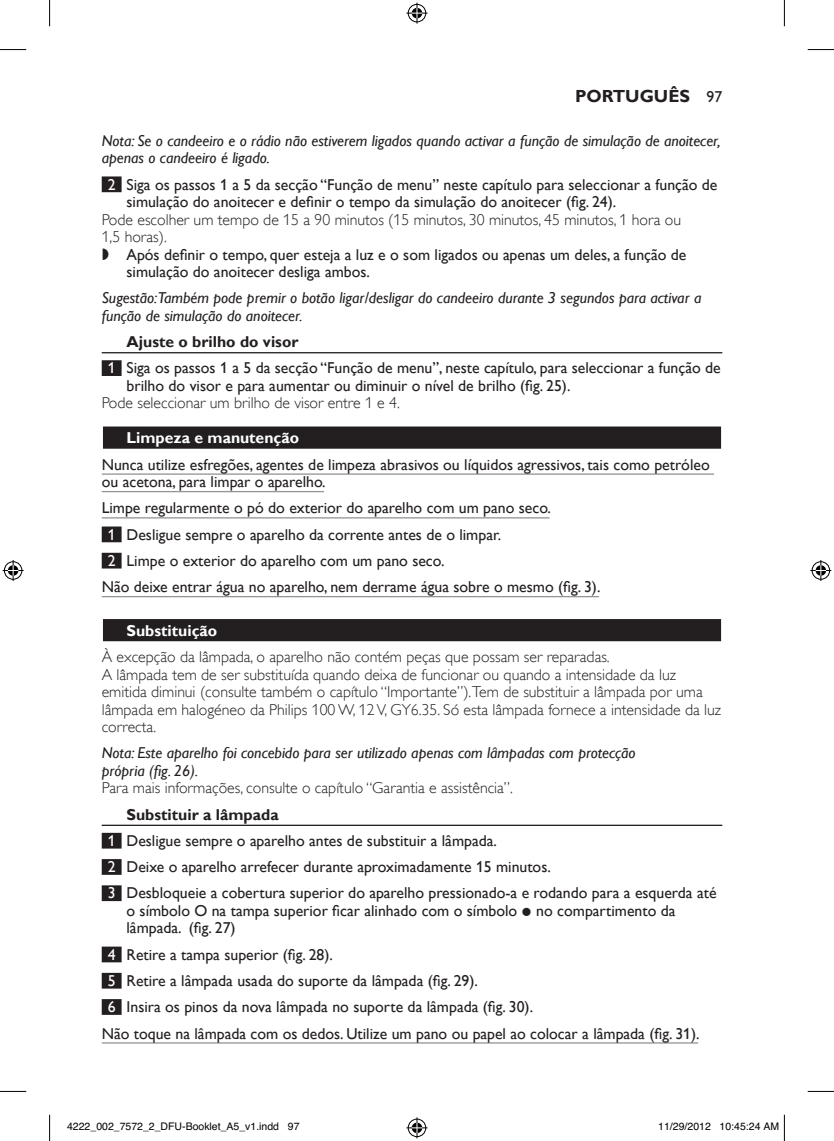
<style>
.page{position:relative;width:834px;height:1141px;background:#fff}
.page>*{position:absolute;margin:0;border:0;box-sizing:border-box;transform-origin:0 0}
.t1{font:700 17.5px "Gill Sans Alt One WGL";color:#231f20}
.t2{font:15.75px/17.5px "Gill Sans Alt One WGL";color:#231f20}
.t3{font:15.75px/17.5px "Gill Sans Alt One WGL Light";color:#231f20}
.t4{font:italic 15.75px/17.5px "Gill Sans Alt One WGL";color:#231f20}
.t5{font:700 15.75px "Gill Sans Alt One WGL";color:#fff}
.t6{font:10.5px "Helvetica";color:#000}
.s1{font-weight:400;font-size:15.75px}
.s2{color:#fff}
.s3{font-family:"Philips Ll Font Plain"}
.s4{font-weight:700}
.s5{font-family:"Philipsfonta Plain"}
</style>
<div class="page">
<div style="left:102px;top:176px;width:19px;height:16px;background:#231f20"></div>
<hr style="left:102px;top:352px;width:620px;height:1px;background:#231f20">
<div style="left:102px;top:360px;width:19px;height:16px;background:#231f20"></div>
<div style="left:103px;top:426px;width:617px;height:23px;background:#231f20"></div>
<hr style="left:102px;top:473px;width:611px;height:2px;background:#939598">
<hr style="left:102px;top:491px;width:222px;height:1px;background:#939598">
<hr style="left:102px;top:517px;width:447px;height:1px;background:#939598">
<div style="left:102px;top:526px;width:19px;height:16px;background:#231f20"></div>
<div style="left:102px;top:553px;width:19px;height:15px;background:#231f20"></div>
<hr style="left:102px;top:596px;width:496px;height:1px;background:#939598">
<div style="left:102px;top:618px;width:620px;height:25px;background:#cac9c9"></div>
<div style="left:103px;top:619px;width:617px;height:22px;background:#231f20"></div>
<hr style="left:102px;top:825px;width:620px;height:1px;background:#231f20">
<div style="left:102px;top:833px;width:19px;height:15px;background:#231f20"></div>
<div style="left:102px;top:859px;width:19px;height:16px;background:#231f20"></div>
<div style="left:102px;top:885px;width:19px;height:16px;background:#231f20"></div>
<div style="left:102px;top:946px;width:19px;height:16px;background:#231f20"></div>
<div style="left:102px;top:973px;width:19px;height:15px;background:#231f20"></div>
<div style="left:102px;top:999px;width:19px;height:16px;background:#231f20"></div>
<hr style="left:102px;top:1042px;width:596px;height:1px;background:#939598">
<svg style="left:0;top:49px;width:26px;height:1px"></svg>
<svg style="left:807px;top:49px;width:26px;height:1px"></svg>
<svg style="left:0;top:1091px;width:26px;height:1px"></svg>
<svg style="left:807px;top:1091px;width:26px;height:1px"></svg>
<svg style="left:49px;top:0;width:1px;height:26px"></svg>
<svg style="left:49px;top:1115px;width:1px;height:26px"></svg>
<svg style="left:783px;top:0;width:1px;height:26px"></svg>
<svg style="left:406px;top:3px;width:21px;height:21px"></svg>
<svg style="left:406px;top:1117px;width:21px;height:21px"></svg>
<svg style="left:3px;top:560px;width:21px;height:21px"></svg>
<svg style="left:810px;top:560px;width:21px;height:21px"></svg>
<svg style="left:783px;top:1115px;width:1px;height:26px"></svg>
<p class="t1" style="left:575px;top:84px;width:149px">Português <span class="s1">97</span></p>
<p class="t4" style="left:102px;top:132px;width:620px">Nota: Se o candeeiro e o rádio não estiverem ligados quando activar a função de simulação de anoitecer, apenas o candeeiro é ligado.</p>
<p class="t2" style="left:126px;top:175px;width:592px;text-indent:-19px"><span class="s2">2</span> Siga os passos 1 a 5 da secção “Função de menu” neste capítulo para seleccionar a função de simulação do anoitecer e definir o tempo da simulação do anoitecer (fig. 24).</p>
<p class="t3" style="left:102px;top:211px;width:580px">Pode escolher um tempo de 15 a 90 minutos (15 minutos, 30 minutos, 45 minutos, 1 hora ou<br>1,5 horas).</p>
<p class="t2" style="left:126px;top:245px;width:561px;text-indent:-25px"><span class="s3">,</span> Após definir o tempo, quer esteja a luz e o som ligados ou apenas um deles, a função de simulação do anoitecer desliga ambos.</p>
<p class="t4" style="left:102px;top:289px;width:601px">Sugestão:Também pode premir o botão ligar/desligar do candeeiro durante 3 segundos para activar a função de simulação do anoitecer.</p>
<p class="t2" style="left:108px;top:328px;width:614px;line-height:26.2px;text-indent:19px"><span class="s4">Ajuste o brilho do visor<br></span><span class="s2">1</span> Siga os passos 1 a 5 da secção “Função de menu”, neste capítulo, para seleccionar a função de</p>
<p class="t2" style="left:126px;top:377px;width:445px">brilho do visor e para aumentar ou diminuir o nível de brilho (fig. 25).</p>
<p class="t3" style="left:102px;top:394px;width:299px">Pode seleccionar um brilho de visor entre 1 e 4.</p>
<p class="t5" style="left:126px;top:427px;width:174px">Limpeza e manutenção</p>
<p class="t2" style="left:102px;top:455px;width:609px">Nunca utilize esfregões, agentes de limpeza abrasivos ou líquidos agressivos, tais como petróleo ou acetona, para limpar o aparelho.</p>
<p class="t2" style="left:102px;top:499px;width:450px">Limpe regularmente o pó do exterior do aparelho com um pano seco.</p>
<p class="t2" style="left:108px;top:525px;width:395px"><span class="s2">1</span> Desligue sempre o aparelho da corrente antes de o limpar.</p>
<p class="t2" style="left:108px;top:552px;width:338px"><span class="s2">2</span> Limpe o exterior do aparelho com um pano seco.</p>
<p class="t2" style="left:102px;top:578px;width:500px">Não deixe entrar água no aparelho, nem derrame água sobre o mesmo (fig. 3).</p>
<p class="t5" style="left:126px;top:620px;width:92px">Substituição</p>
<p class="t3" style="left:102px;top:648px;width:620px">À excepção da lâmpada, o aparelho não contém peças que possam ser reparadas.<br>A lâmpada tem de ser substituída quando deixa de funcionar ou quando a intensidade da luz emitida diminui (consulte também o capítulo “Importante”).Tem de substituir a lâmpada por uma lâmpada em halogéneo da Philips 100 W, 12 V, GY6.35. Só esta lâmpada fornece a intensidade da luz correcta.</p>
<p class="t4" style="left:102px;top:744px;width:535px">Nota: Este aparelho foi concebido para ser utilizado apenas com lâmpadas com protecção própria (fig. 26).</p>
<p class="t3" style="left:102px;top:779px;width:412px">Para mais informações, consulte o capítulo “Garantia e assistência”.</p>
<p class="t2" style="left:108px;top:801px;width:610px;line-height:26.2px;text-indent:19px"><span class="s4">Substituir a lâmpada<br></span><span class="s2">1</span> Desligue sempre o aparelho antes de substituir a lâmpada.<br><span class="s2">2</span> Deixe o aparelho arrefecer durante aproximadamente 15 minutos.<br><span class="s2">3</span> Desbloqueie a cobertura superior do aparelho pressionado-a e rodando para a esquerda até</p>
<p class="t2" style="left:126px;top:902px;width:550px">o símbolo O na tampa superior ficar alinhado com o símbolo <span class="s5">1</span> no compartimento da lâmpada. (fig. 27)</p>
<p class="t2" style="left:108px;top:945px;width:227px"><span class="s2">4</span> Retire a tampa superior (fig. 28).</p>
<p class="t2" style="left:108px;top:972px;width:372px"><span class="s2">5</span> Retire a lâmpada usada do suporte da lâmpada (fig. 29).</p>
<p class="t2" style="left:108px;top:998px;width:427px"><span class="s2">6</span> Insira os pinos da nova lâmpada no suporte da lâmpada (fig. 30).</p>
<p class="t2" style="left:102px;top:1024px;width:599px">Não toque na lâmpada com os dedos. Utilize um pano ou papel ao colocar a lâmpada (fig. 31).</p>
<p class="t6" style="left:67px;top:1120px;width:234px">4222_002_7572_2_DFU-Booklet_A5_v1.indd 97</p>
<p class="t6" style="left:658px;top:1120px;width:122px">11/29/2012 10:45:24 AM</p>
</div>
